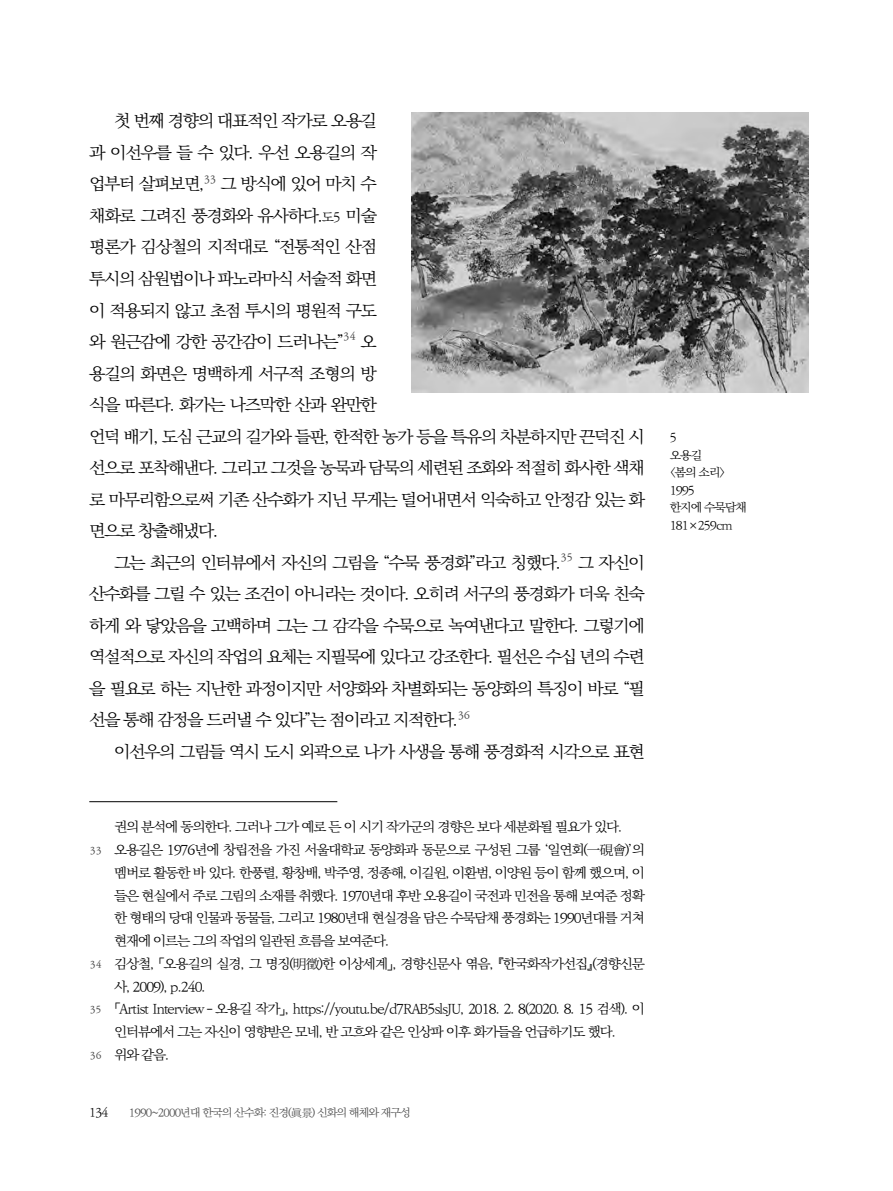
<style>
.page{position:relative;width:893px;height:1191px;background:#fff}
.page>*{position:absolute;margin:0;border:0;box-sizing:border-box;transform-origin:0 0}
.본문{font:16.62px/31.5px "Ko Pub World Batang PL";letter-spacing:-.08em;color:#000;text-align:justify;scale:1.05 1}
.각주{font:13.3px/22.8px "Ko Pub World Batang PL";letter-spacing:-.08em;color:#000;text-align:justify;scale:1.05 1}
.보조설명7_세리프{font:11.72px "Ko Pub World Batang PL";letter-spacing:-.08em;color:#000;scale:1.05 1}
.t1{font:10.85px "Ko Pub World Batang PL";letter-spacing:-.08em;color:#474747;scale:1.05 1}
.본문-2{font:9.62px "Ko Pub World Batang PM";letter-spacing:-.305em;color:#474747;scale:1.05 1}
.s1{font-size:12.42px}
.s2{font-family:"Ko Pub World Batang PM";font-size:9.1px;color:#474747}
.s3{font-family:"Noto Serif SC";font-weight:300}
</style>
<div class="page">
<hr style="left:89px;top:801px;width:248px;height:1px;background:#000">
<img style="left:412px;top:112px;width:397px;height:281px">
<p class="본문" style="left:89px;top:106px;width:276px;text-indent:25px">첫 번째 경향의 대표적인 작가로 오용길 과 이선우를 들 수 있다. 우선 오용길의 작 업부터 살펴보면,</p>
<p class="본문-2" style="left:203px;top:172px;width:16px">３３</p>
<p class="본문" style="left:89px;top:169px;width:276px;text-indent:131px">그 방식에 있어 마치 수 채화로 그려진 풍경화와 유사하다.<span class="s1">도5</span> 미술 평론가 김상철의 지적대로 “전통적인 산점 투시의 삼원법이나 파노라마식 서술적 화면 이 적용되지 않고 초점 투시의 평원적 구도 와 원근감에 강한 공간감이 드러나는”</p>
<p class="본문-2" style="left:342px;top:329px;width:16px">３４</p>
<p class="본문" style="left:89px;top:326px;width:531px;text-align:left;text-indent:271px">오<br>용길의 화면은 명백하게 서구적 조형의 방<br>식을 따른다. 화가는 나즈막한 산과 완만한<br>언덕 배기, 도심 근교의 길가와 들판, 한적한 농가 등을 특유의 차분하지만 끈덕진 시 선으로 포착해낸다. 그리고 그것을 농묵과 담묵의 세련된 조화와 적절히 화사한 색채 로 마무리함으로써 기존 산수화가 지닌 무게는 덜어내면서 익숙하고 안정감 있는 화 면으로 창출해냈다.</p>
<p class="본문" style="left:114px;top:547px;width:427px">그는 최근의 인터뷰에서 자신의 그림을 “수묵 풍경화”라고 칭했다.</p>
<p class="본문-2" style="left:559px;top:550px;width:16px">３５</p>
<p class="본문" style="left:89px;top:547px;width:531px;text-indent:488px">그 자신이 산수화를 그릴 수 있는 조건이 아니라는 것이다. 오히려 서구의 풍경화가 더욱 친숙 하게 와 닿았음을 고백하며 그는 그 감각을 수묵으로 녹여낸다고 말한다. 그렇기에 역설적으로 자신의 작업의 요체는 지필묵에 있다고 강조한다. 필선은 수십 년의 수련 을 필요로 하는 지난한 과정이지만 서양화와 차별화되는 동양화의 특징이 바로 “필 선을 통해 감정을 드러낼 수 있다”는 점이라고 지적한다.</p>
<p class="본문-2" style="left:456px;top:707px;width:16px">３６</p>
<p class="본문" style="left:114px;top:736px;width:507px">이선우의 그림들 역시 도시 외곽으로 나가 사생을 통해 풍경화적 시각으로 표현</p>
<p class="보조설명7_세리프" style="left:670px;top:429px;width:8px">5</p>
<p class="보조설명7_세리프" style="left:670px;top:446px;width:32px">오용길</p>
<p class="보조설명7_세리프" style="left:670px;top:464px;width:55px">&lt;봄의 소리&gt;</p>
<p class="보조설명7_세리프" style="left:670px;top:481px;width:25px">1995</p>
<p class="보조설명7_세리프" style="left:670px;top:499px;width:75px">한지에 수묵담채</p>
<p class="보조설명7_세리프" style="left:670px;top:516px;width:61px">181×259cm</p>
<p class="각주" style="left:114px;top:816px;width:486px">권의 분석에 동의한다. 그러나 그가 예로 든 이 시기 작가군의 경향은 보다 세분화될 필요가 있다.</p>
<p class="각주" style="left:114px;top:839px;width:507px;text-indent:-25px"><span class="s2">３３</span> 오용길은 1976년에 창립전을 가진 서울대학교 동양화과 동문으로 구성된 그룹 ‘일연회(<span class="s3">一硯會</span>)’의 멤버로 활동한 바 있다. 한풍렬, 황창배, 박주영, 정종해, 이길원, 이환범, 이양원 등이 함께 했으며, 이 들은 현실에서 주로 그림의 소재를 취했다. 1970년대 후반 오용길이 국전과 민전을 통해 보여준 정확 한 형태의 당대 인물과 동물들, 그리고 1980년대 현실경을 담은 수묵담채 풍경화는 1990년대를 거쳐 현재에 이르는 그의 작업의 일관된 흐름을 보여준다.</p>
<p class="각주" style="left:114px;top:952px;width:507px;text-indent:-25px"><span class="s2">３４</span> 김상철, 「오용길의 실경, 그 명징(<span class="s3">明徵</span>)한 이상세계」, 경향신문사 엮음, 『한국화작가선집』(경향신문 사, 2009), p.240.</p>
<p class="각주" style="left:89px;top:998px;width:531px;text-align:center"><span class="s2">３５</span> 「Artist Interview－오용길 작가」, https://youtu.be/d7RAB5slsJU, 2018. 2. 8(2020. 8. 15 검색). 이 인터뷰에서 그는 자신이 영향받은 모네, 반 고흐와 같은 인상파 이후 화가들을 언급하기도 했다.</p>
<p class="각주" style="left:89px;top:1043px;width:79px"><span class="s2">３６</span> 위와 같음.</p>
<p class="보조설명7_세리프" style="left:89px;top:1104px;width:20px">134</p>
<p class="t1" style="left:129px;top:1105px;width:270px">1990~2000년대 한국의 산수화: 진경(<span class="s3">眞景</span>) 신화의 해체와 재구성</p>
</div>
